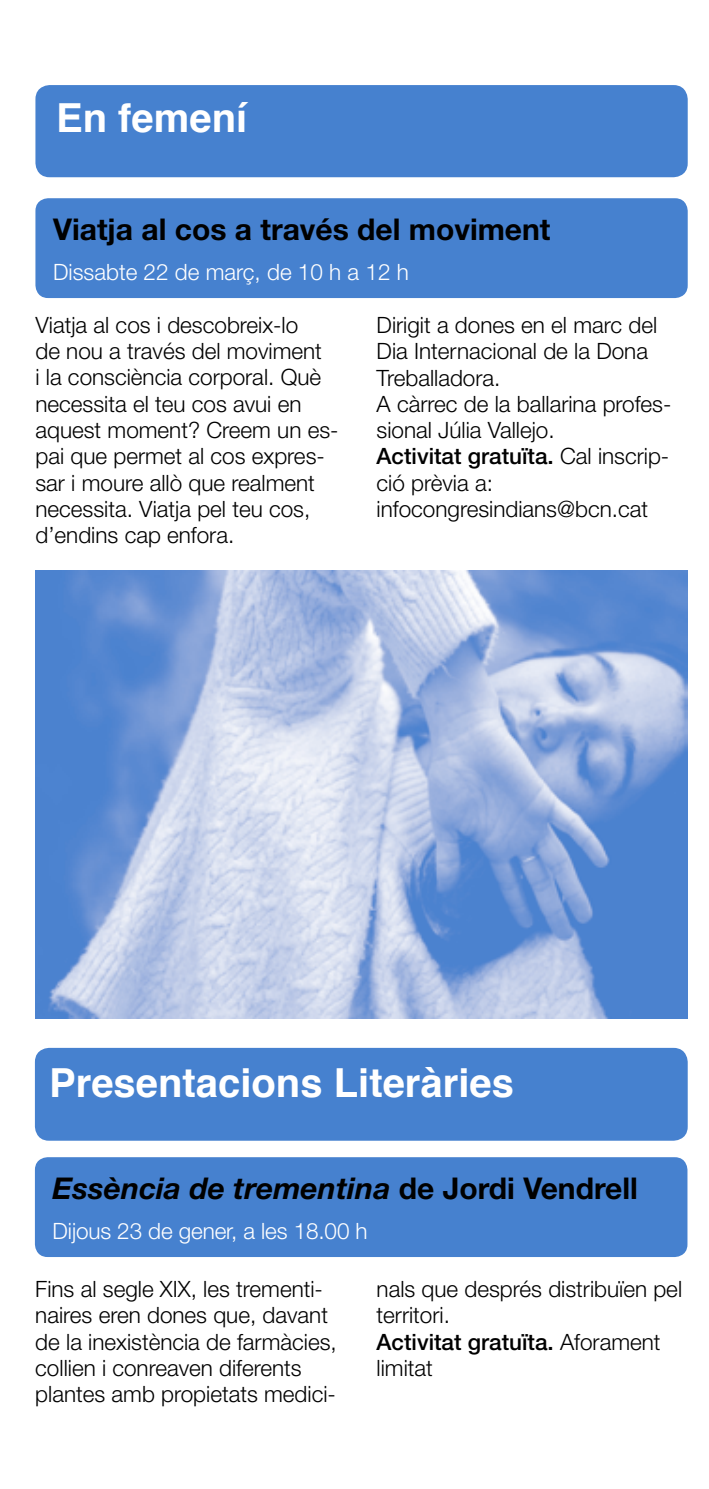
<style>
.page{position:relative;width:709px;height:1489px;background:#fff}
.page>*{position:absolute;margin:0;border:0;box-sizing:border-box;transform-origin:0 0}
.t1{font:700 40px "Helvetica";color:#fff}
.t2{font:italic 700 30px "Helvetica Neue LT Std";color:#000}
.t3{font:700 30px "Helvetica Neue LT Std";color:#000}
.t4{font:300 22.5px/26.2px "Helvetica Neue LT Std";color:#000}
.t5{font:300 22.5px "Helvetica Neue LT Std";letter-spacing:-.005em;color:#fff}
.s1{font-weight:500}
.s2{font-style:normal}
</style>
<div class="page">
<div style="left:35px;top:1157px;width:652px;height:99px;background:#4681cf;border-radius:13px"></div>
<div style="left:35px;top:1047px;width:652px;height:93px;background:#4681cf;border-radius:14px"></div>
<img style="left:35px;top:570px;width:652px;height:448px">
<div style="left:35px;top:198px;width:652px;height:100px;background:#4681cf;border-radius:13px"></div>
<div style="left:35px;top:85px;width:652px;height:92px;background:#4681cf;border-radius:14px"></div>
<h1 class="t1" style="left:56px;top:86px;width:193px">En femení</h1>
<h2 class="t3" style="left:53px;top:211px;width:499px">Viatja al cos a través del moviment</h2>
<p class="t5" style="left:53px;top:258px;width:357px">Dissabte 22 de març, de 10 h a 12 h</p>
<p class="t4" style="left:35px;top:311px;width:304px">Viatja al cos i descobreix-lo<br>de nou a través del moviment<br>i la consciència corporal. Què necessita el teu cos avui en aquest moment? Creem un es&shy;pai que permet al cos expres&shy;sar i moure allò que realment necessita. Viatja pel teu cos, d’endins cap enfora.</p>
<p class="t4" style="left:376px;top:311px;width:296px">Dirigit a dones en el marc del<br>Dia Internacional de la Dona<br>Treballadora.<br>A càrrec de la ballarina profes&shy;sional Júlia Vallejo.<br><span class="s1">Activitat gratuïta.</span> Cal inscrip&shy;ció prèvia a: infocongresindians@bcn.cat</p>
<h1 class="t1" style="left:49px;top:1051px;width:466px">Presentacions Literàries</h1>
<h2 class="t2" style="left:53px;top:1169px;width:586px">Essència de trementina <span class="s2">de Jordi Vendrell</span></h2>
<p class="t5" style="left:53px;top:1217px;width:316px">Dijous 23 de gener, a les 18.00 h</p>
<p class="t4" style="left:35px;top:1275px;width:303px">Fins al segle XIX, les trementi&shy;naires eren dones que, davant de la inexistència de farmàcies, collien i conreaven diferents plantes amb propietats medici-</p>
<p class="t4" style="left:376px;top:1275px;width:307px">nals que després distribuïen pel territori.<br><span class="s1">Activitat gratuïta.</span> Aforament limitat</p>
</div>
